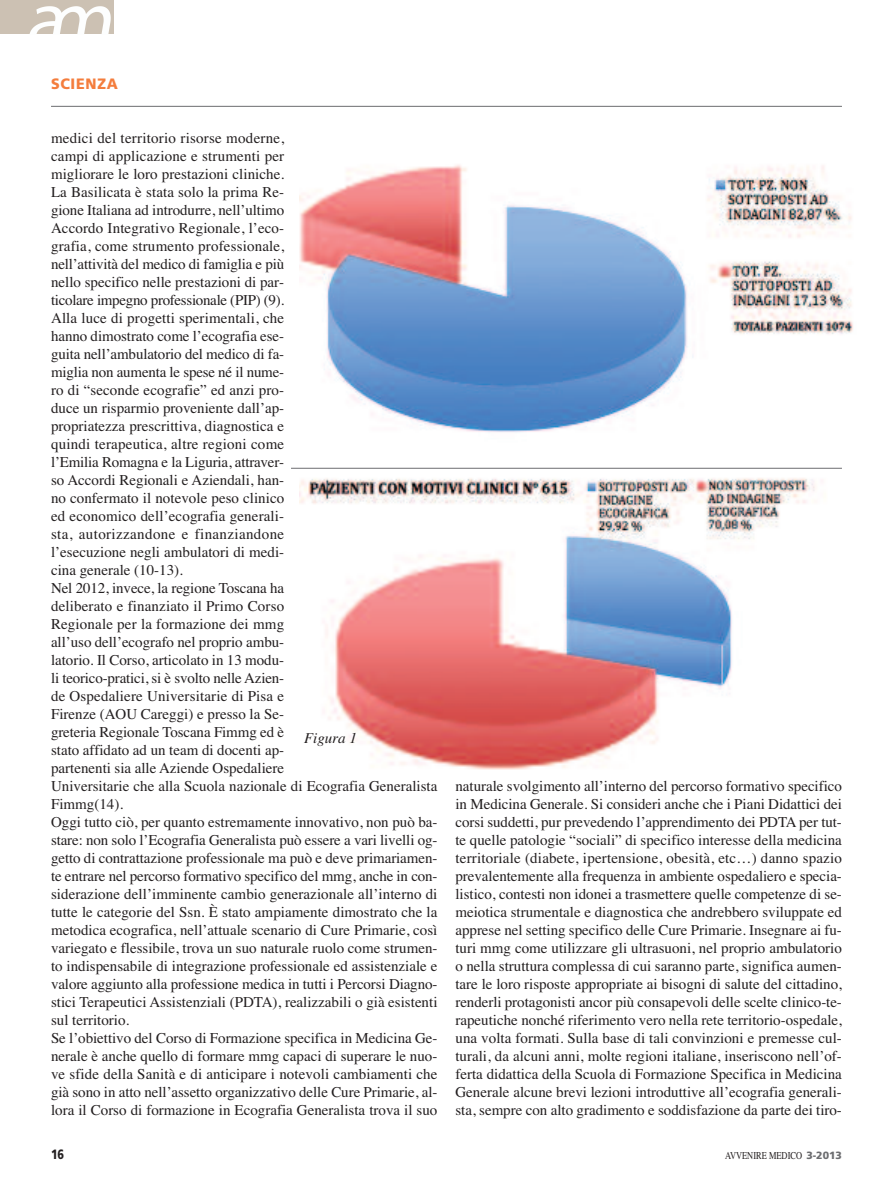
<style>
.page{position:relative;width:893px;height:1191px;background:#fff}
.page>*{position:absolute;margin:0;border:0;box-sizing:border-box;transform-origin:0 0}
.t1{font:15px/18px "Times";color:#231f20}
.t2{font:900 15px "Frutiger";letter-spacing:.05em;color:#f47d3d;scale:.95 1}
.t3{font:italic 15px "Times";color:#231f20}
.t4{font:900 13.5px "Frutiger";color:#231f20;scale:.8 1}
.t5{font:10.5px "Times";color:#231f20;scale:.8 1}
.s1{font-family:"Frutiger";font-weight:900;color:#6c6d70}
</style>
<div class="page">
<div style="left:0;top:0;width:114px;height:34px;background:#ccc1b3"></div>
<img style="left:29px;top:6px;width:82px;height:28px">
<hr style="left:51px;top:106px;width:791px;height:1px;background:#6c6d70">
<img style="left:299px;top:165px;width:554px;height:268px">
<img style="left:299px;top:467px;width:528px;height:303px">
<hr style="left:291px;top:468px;width:551px;height:1px;background:#6c6d70">
<p class="t2" style="left:51px;top:77px;width:72px">SCIENZA</p>
<p class="t1" style="left:51px;top:128px;width:388px">medici del territorio risorse moderne,<br>campi di applicazione e strumenti per<br>migliorare le loro prestazioni cliniche.<br>La Basilicata è stata solo la prima Re-<br>gione Italiana ad introdurre, nell’ultimo<br>Accordo Integrativo Regionale, l’eco-<br>grafia, come strumento professionale,<br>nell’attività del medico di famiglia e più<br>nello specifico nelle prestazioni di par-<br>ticolare impegno professionale (PIP) (9).<br>Alla luce di progetti sperimentali, che<br>hanno dimostrato come l’ecografia ese-<br>guita nell’ambulatorio del medico di fa-<br>miglia non aumenta le spese né il nume-<br>ro di “seconde ecografie” ed anzi pro-<br>duce un risparmio proveniente dall’ap-<br>propriatezza prescrittiva, diagnostica e<br>quindi terapeutica, altre regioni come<br>l’Emilia Romagna e la Liguria, attraver-<br>so Accordi Regionali e Aziendali, han-<br>no confermato il notevole peso clinico<br>ed economico dell’ecografia generali-<br>sta, autorizzandone e finanziandone<br>l’esecuzione negli ambulatori di medi-<br>cina generale (10-13).<br>Nel 2012, invece, la regione Toscana ha<br>deliberato e finanziato il Primo Corso<br>Regionale per la formazione dei mmg<br>all’uso dell’ecografo nel proprio ambu-<br>latorio. Il Corso, articolato in 13 modu-<br>li teorico-pratici, si è svolto nelle Azien-<br>de Ospedaliere Universitarie di Pisa e<br>Firenze (AOU Careggi) e presso la Se-<br>greteria Regionale Toscana Fimmg ed è<br>stato affidato ad un team di docenti ap-<br>partenenti sia alle Aziende Ospedaliere<br>Universitarie che alla Scuola nazionale di Ecografia Generalista Fimmg(14).<br>Oggi tutto ciò, per quanto estremamente innovativo, non può ba&shy;stare: non solo l’Ecografia Generalista può essere a vari livelli og&shy;getto di contrattazione professionale ma può e deve primariamen&shy;te entrare nel percorso formativo specifico del mmg, anche in con&shy;siderazione dell’imminente cambio generazionale all’interno di tutte le categorie del Ssn. È stato ampiamente dimostrato che la metodica ecografica, nell’attuale scenario di Cure Primarie, così variegato e flessibile, trova un suo naturale ruolo come strumen&shy;to indispensabile di integrazione professionale ed assistenziale e valore aggiunto alla professione medica in tutti i Percorsi Diagno&shy;stici Terapeutici Assistenziali (PDTA), realizzabili o già esistenti sul territorio.<br>Se l’obiettivo del Corso di Formazione specifica in Medicina Ge&shy;nerale è anche quello di formare mmg capaci di superare le nuo&shy;ve sfide della Sanità e di anticipare i notevoli cambiamenti che già sono in atto nell’assetto organizzativo delle Cure Primarie, al&shy;lora il Corso di formazione in Ecografia Generalista trova il suo</p>
<p class="t3" style="left:304px;top:729px;width:54px">Figura 1</p>
<p class="t1" style="left:455px;top:776px;width:388px;text-align:justify">naturale svolgimento all’interno del percorso formativo specifico in Medicina Generale. Si consideri anche che i Piani Didattici dei corsi suddetti, pur prevedendo l’apprendimento dei PDTA per tut&shy;te quelle patologie “sociali” di specifico interesse della medicina territoriale (diabete, ipertensione, obesità, etc…) danno spazio prevalentemente alla frequenza in ambiente ospedaliero e specia&shy;listico, contesti non idonei a trasmettere quelle competenze di se&shy;meiotica strumentale e diagnostica che andrebbero sviluppate ed apprese nel setting specifico delle Cure Primarie. Insegnare ai fu&shy;turi mmg come utilizzare gli ultrasuoni, nel proprio ambulatorio o nella struttura complessa di cui saranno parte, significa aumen&shy;tare le loro risposte appropriate ai bisogni di salute del cittadino, renderli protagonisti ancor più consapevoli delle scelte clinico-te&shy;rapeutiche nonché riferimento vero nella rete territorio-ospedale, una volta formati. Sulla base di tali convinzioni e premesse cul&shy;turali, da alcuni anni, molte regioni italiane, inseriscono nell’of&shy;ferta didattica della Scuola di Formazione Specifica in Medicina Generale alcune brevi lezioni introduttive all’ecografia generali&shy;sta, sempre con alto gradimento e soddisfazione da parte dei tiro-</p>
<p class="t4" style="left:51px;top:1148px;width:18px">16</p>
<p class="t5" style="left:725px;top:1148px;width:148px">AVVENIRE MEDICO <span class="s1">3-2013</span></p>
</div>
